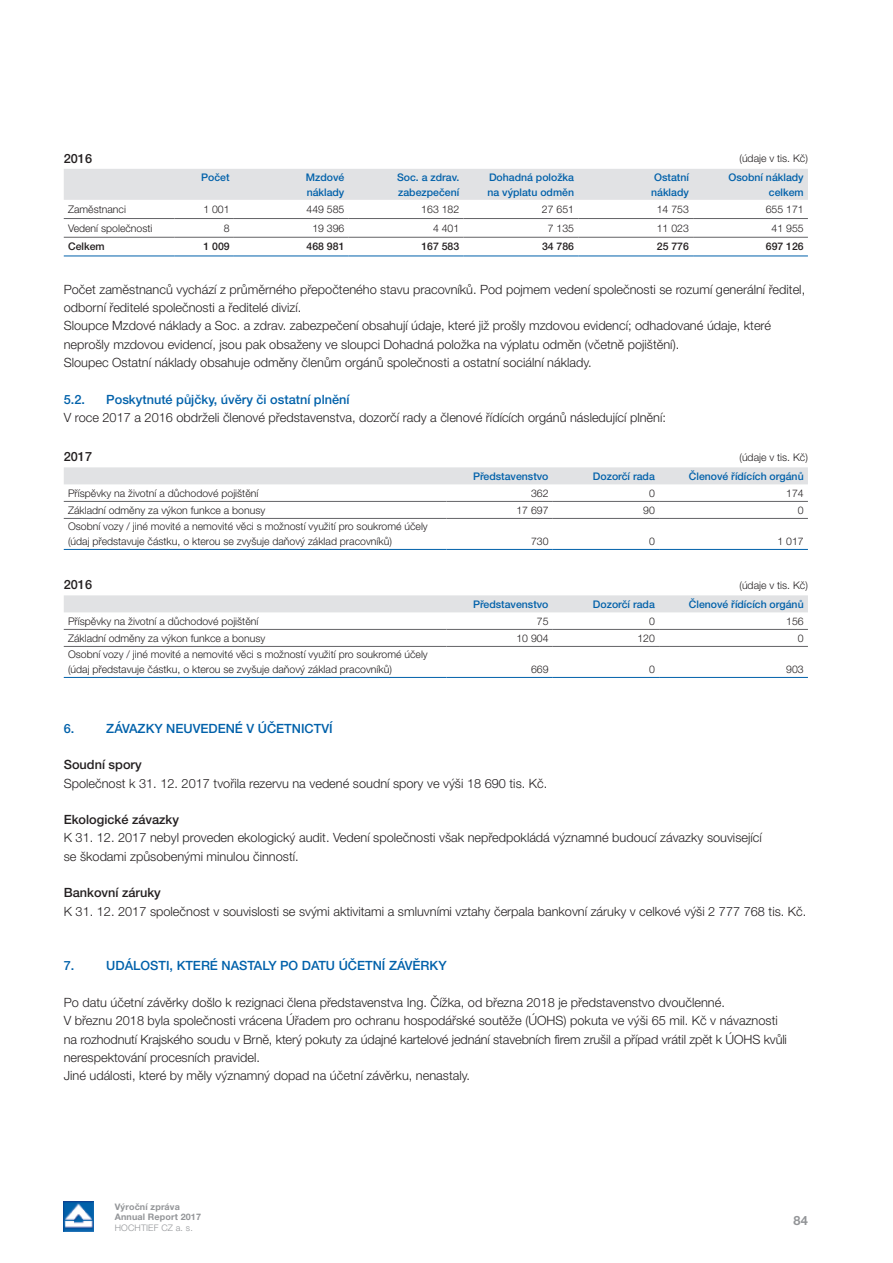
<style>
.page{position:relative;width:893px;height:1263px;background:#fff}
.page>*{position:absolute;margin:0;border:0;box-sizing:border-box;transform-origin:0 0}
.t1{font:300 12.75px/18.3px "Helvetica Neue LT Pro";color:#231f20}
.t2{font:500 12.75px "Helvetica Neue LT Pro";color:#0161aa}
.t3{font:500 12.75px "Helvetica Neue LT Pro";color:#231f20}
.t4{font:700 12.75px "Helvetica Neue LT Pro";color:#939598}
.t5{font:300 10.5px/15px "Helvetica Neue LT Pro";color:#231f20}
.t6{font:500 10.5px/15px "Helvetica Neue LT Pro";color:#0161aa}
.t7{font:500 10.5px "Helvetica Neue LT Pro";color:#231f20}
.t8{font:700 9px/10.8px "Helvetica Neue LT Pro";letter-spacing:.015em;color:#939598}
.t9{font:300 9px "Helvetica Neue LT Pro";letter-spacing:.015em;color:#939598}
</style>
<div class="page">
<img style="left:64px;top:1201px;width:30px;height:30px">
<div style="left:64px;top:169px;width:744px;height:31px;background:#e1e2e4"></div>
<hr style="left:64px;top:255px;width:110px;height:1px;background:#0161aa">
<hr style="left:174px;top:255px;width:60px;height:1px;background:#0161aa">
<hr style="left:234px;top:255px;width:115px;height:1px;background:#0161aa">
<hr style="left:349px;top:255px;width:114px;height:1px;background:#0161aa">
<hr style="left:463px;top:255px;width:115px;height:1px;background:#0161aa">
<hr style="left:578px;top:255px;width:115px;height:1px;background:#0161aa">
<hr style="left:693px;top:255px;width:115px;height:1px;background:#0161aa">
<hr style="left:64px;top:218px;width:110px;height:1px;background:#636366">
<hr style="left:174px;top:218px;width:60px;height:1px;background:#636366">
<hr style="left:234px;top:218px;width:115px;height:1px;background:#636366">
<hr style="left:349px;top:218px;width:114px;height:1px;background:#636366">
<hr style="left:463px;top:218px;width:115px;height:1px;background:#636366">
<hr style="left:578px;top:218px;width:115px;height:1px;background:#636366">
<hr style="left:693px;top:218px;width:115px;height:1px;background:#636366">
<hr style="left:64px;top:237px;width:110px;height:1px;background:#636366">
<hr style="left:174px;top:237px;width:60px;height:1px;background:#636366">
<hr style="left:234px;top:237px;width:115px;height:1px;background:#636366">
<hr style="left:349px;top:237px;width:114px;height:1px;background:#636366">
<hr style="left:463px;top:237px;width:115px;height:1px;background:#636366">
<hr style="left:578px;top:237px;width:115px;height:1px;background:#636366">
<hr style="left:693px;top:237px;width:115px;height:1px;background:#636366">
<div style="left:64px;top:467px;width:744px;height:17px;background:#e1e2e4"></div>
<hr style="left:64px;top:549px;width:382px;height:1px;background:#0161aa">
<hr style="left:446px;top:549px;width:107px;height:1px;background:#0161aa">
<hr style="left:553px;top:549px;width:106px;height:1px;background:#0161aa">
<hr style="left:659px;top:549px;width:149px;height:1px;background:#0161aa">
<hr style="left:64px;top:501px;width:382px;height:1px;background:#636366">
<hr style="left:446px;top:501px;width:107px;height:1px;background:#636366">
<hr style="left:553px;top:501px;width:106px;height:1px;background:#636366">
<hr style="left:659px;top:501px;width:149px;height:1px;background:#636366">
<hr style="left:64px;top:518px;width:382px;height:1px;background:#636366">
<hr style="left:446px;top:518px;width:107px;height:1px;background:#636366">
<hr style="left:553px;top:518px;width:106px;height:1px;background:#636366">
<hr style="left:659px;top:518px;width:149px;height:1px;background:#636366">
<div style="left:64px;top:595px;width:744px;height:17px;background:#e1e2e4"></div>
<hr style="left:64px;top:677px;width:382px;height:1px;background:#0161aa">
<hr style="left:446px;top:677px;width:107px;height:1px;background:#0161aa">
<hr style="left:553px;top:677px;width:106px;height:1px;background:#0161aa">
<hr style="left:659px;top:677px;width:149px;height:1px;background:#0161aa">
<hr style="left:64px;top:629px;width:382px;height:1px;background:#636366">
<hr style="left:446px;top:629px;width:107px;height:1px;background:#636366">
<hr style="left:553px;top:629px;width:106px;height:1px;background:#636366">
<hr style="left:659px;top:629px;width:149px;height:1px;background:#636366">
<hr style="left:64px;top:646px;width:382px;height:1px;background:#636366">
<hr style="left:446px;top:646px;width:107px;height:1px;background:#636366">
<hr style="left:553px;top:646px;width:106px;height:1px;background:#636366">
<hr style="left:659px;top:646px;width:149px;height:1px;background:#636366">
<p class="t3" style="left:64px;top:151px;width:30px">2016</p>
<p class="t5" style="left:739px;top:150px;width:70px">(údaje v tis. Kč)</p>
<p class="t6" style="left:201px;top:169px;width:30px">Počet</p>
<p class="t6" style="left:306px;top:169px;width:40px">Mzdové náklady</p>
<p class="t6" style="left:397px;top:169px;width:64px">Soc. a zdrav. zabezpečení</p>
<p class="t6" style="left:487px;top:169px;width:88px">Dohadná položka na výplatu odměn</p>
<p class="t6" style="left:651px;top:169px;width:39px">Ostatní náklady</p>
<p class="t6" style="left:728px;top:169px;width:77px;text-align:right">Osobní náklady celkem</p>
<p class="t5" style="left:68px;top:201px;width:59px">Zaměstnanci</p>
<p class="t5" style="left:203px;top:201px;width:28px">1 001</p>
<p class="t5" style="left:306px;top:201px;width:39px">449 585</p>
<p class="t5" style="left:421px;top:201px;width:39px">163 182</p>
<p class="t5" style="left:542px;top:201px;width:34px">27 651</p>
<p class="t5" style="left:657px;top:201px;width:34px">14 753</p>
<p class="t5" style="left:766px;top:201px;width:39px">655 171</p>
<p class="t5" style="left:68px;top:220px;width:86px">Vedení společnosti</p>
<p class="t5" style="left:224px;top:220px;width:7px">8</p>
<p class="t5" style="left:312px;top:220px;width:34px">19 396</p>
<p class="t5" style="left:433px;top:220px;width:28px">4 401</p>
<p class="t5" style="left:548px;top:220px;width:28px">7 135</p>
<p class="t5" style="left:657px;top:220px;width:34px">11 023</p>
<p class="t5" style="left:772px;top:220px;width:34px">41 955</p>
<p class="t7" style="left:68px;top:240px;width:38px">Celkem</p>
<p class="t7" style="left:203px;top:240px;width:28px">1 009</p>
<p class="t7" style="left:307px;top:240px;width:39px">468 981</p>
<p class="t7" style="left:421px;top:240px;width:39px">167 583</p>
<p class="t7" style="left:542px;top:240px;width:34px">34 786</p>
<p class="t7" style="left:657px;top:240px;width:34px">25 776</p>
<p class="t7" style="left:766px;top:240px;width:39px">697 126</p>
<p class="t1" style="left:64px;top:280px;width:743px">Počet zaměstnanců vychází z průměrného přepočteného stavu pracovníků. Pod pojmem vedení společnosti se rozumí generální ředitel, odborní ředitelé společnosti a ředitelé divizí.<br>Sloupce Mzdové náklady a Soc. a zdrav. zabezpečení obsahují údaje, které již prošly mzdovou evidencí; odhadované údaje, které neprošly mzdovou evidencí, jsou pak obsaženy ve sloupci Dohadná položka na výplatu odměn (včetně pojištění).<br>Sloupec Ostatní náklady obsahuje odměny členům orgánů společnosti a ostatní sociální náklady.</p>
<p class="t2" style="left:64px;top:391px;width:23px">5.2.</p>
<p class="t2" style="left:106px;top:391px;width:245px">Poskytnuté půjčky, úvěry či ostatní plnění</p>
<p class="t1" style="left:64px;top:408px;width:604px">V roce 2017 a 2016 obdrželi členové představenstva, dozorčí rady a členové řídících orgánů následující plnění:</p>
<p class="t3" style="left:64px;top:449px;width:30px">2017</p>
<p class="t5" style="left:739px;top:449px;width:70px">(údaje v tis. Kč)</p>
<p class="t6" style="left:473px;top:468px;width:77px">Představenstvo</p>
<p class="t6" style="left:593px;top:468px;width:63px">Dozorčí rada</p>
<p class="t6" style="left:689px;top:468px;width:116px">Členové řídících orgánů</p>
<p class="t5" style="left:68px;top:485px;width:192px">Příspěvky na životní a důchodové pojištění</p>
<p class="t5" style="left:531px;top:485px;width:19px">362</p>
<p class="t5" style="left:649px;top:485px;width:7px">0</p>
<p class="t5" style="left:786px;top:485px;width:19px">174</p>
<p class="t5" style="left:68px;top:502px;width:199px">Základní odměny za výkon funkce a bonusy</p>
<p class="t5" style="left:516px;top:502px;width:34px">17 697</p>
<p class="t5" style="left:643px;top:502px;width:13px">90</p>
<p class="t5" style="left:798px;top:502px;width:7px">0</p>
<p class="t5" style="left:68px;top:519px;width:361px">Osobní vozy / jiné movité a nemovité věci s možností využití pro soukromé účely (údaj představuje částku, o kterou se zvyšuje daňový základ pracovníků)</p>
<p class="t5" style="left:531px;top:534px;width:19px">730</p>
<p class="t5" style="left:649px;top:534px;width:7px">0</p>
<p class="t5" style="left:777px;top:534px;width:28px">1 017</p>
<p class="t3" style="left:64px;top:577px;width:30px">2016</p>
<p class="t5" style="left:739px;top:577px;width:70px">(údaje v tis. Kč)</p>
<p class="t6" style="left:473px;top:596px;width:77px">Představenstvo</p>
<p class="t6" style="left:593px;top:596px;width:63px">Dozorčí rada</p>
<p class="t6" style="left:689px;top:596px;width:116px">Členové řídících orgánů</p>
<p class="t5" style="left:68px;top:613px;width:192px">Příspěvky na životní a důchodové pojištění</p>
<p class="t5" style="left:537px;top:613px;width:13px">75</p>
<p class="t5" style="left:649px;top:613px;width:7px">0</p>
<p class="t5" style="left:786px;top:613px;width:19px">156</p>
<p class="t5" style="left:68px;top:630px;width:199px">Základní odměny za výkon funkce a bonusy</p>
<p class="t5" style="left:516px;top:630px;width:34px">10 904</p>
<p class="t5" style="left:637px;top:630px;width:19px">120</p>
<p class="t5" style="left:798px;top:630px;width:7px">0</p>
<p class="t5" style="left:68px;top:647px;width:361px">Osobní vozy / jiné movité a nemovité věci s možností využití pro soukromé účely (údaj představuje částku, o kterou se zvyšuje daňový základ pracovníků)</p>
<p class="t5" style="left:531px;top:662px;width:19px">669</p>
<p class="t5" style="left:649px;top:662px;width:7px">0</p>
<p class="t5" style="left:786px;top:662px;width:19px">903</p>
<p class="t2" style="left:64px;top:720px;width:12px">6.</p>
<p class="t2" style="left:106px;top:720px;width:228px">ZÁVAZKY NEUVEDENÉ V ÚČETNICTVÍ</p>
<p class="t3" style="left:64px;top:757px;width:79px">Soudní spory</p>
<p class="t1" style="left:64px;top:774px;width:485px">Společnost k 31. 12. 2017 tvořila rezervu na vedené soudní spory ve výši 18 690 tis. Kč.</p>
<p class="t3" style="left:64px;top:812px;width:117px">Ekologické závazky</p>
<p class="t1" style="left:64px;top:828px;width:700px">K 31. 12. 2017 nebyl proveden ekologický audit. Vedení společnosti však nepředpokládá významné budoucí závazky související se škodami způsobenými minulou činností.</p>
<p class="t3" style="left:64px;top:885px;width:99px">Bankovní záruky</p>
<p class="t1" style="left:64px;top:901px;width:744px">K 31. 12. 2017 společnost v souvislosti se svými aktivitami a smluvními vztahy čerpala bankovní záruky v celkové výši 2 777 768 tis. Kč.</p>
<p class="t2" style="left:64px;top:958px;width:12px">7.</p>
<p class="t2" style="left:106px;top:958px;width:342px">UDÁLOSTI, KTERÉ NASTALY PO DATU ÚČETNÍ ZÁVĚRKY</p>
<p class="t1" style="left:64px;top:993px;width:725px">Po datu účetní závěrky došlo k rezignaci člena představenstva Ing. Čížka, od března 2018 je představenstvo dvoučlenné.<br>V březnu 2018 byla společnosti vrácena Úřadem pro ochranu hospodářské soutěže (ÚOHS) pokuta ve výši 65 mil. Kč v návaznosti na rozhodnutí Krajského soudu v Brně, který pokuty za údajné kartelové jednání stavebních firem zrušil a případ vrátil zpět k ÚOHS kvůli nerespektování procesních pravidel.<br>Jiné události, které by měly významný dopad na účetní závěrku, nenastaly.</p>
<p class="t8" style="left:115px;top:1201px;width:88px">Výroční zpráva<br>Annual Report 2017</p>
<p class="t9" style="left:115px;top:1222px;width:80px">HOCHTIEF CZ a. s.</p>
<p class="t4" style="left:794px;top:1212px;width:16px">84</p>
</div>
